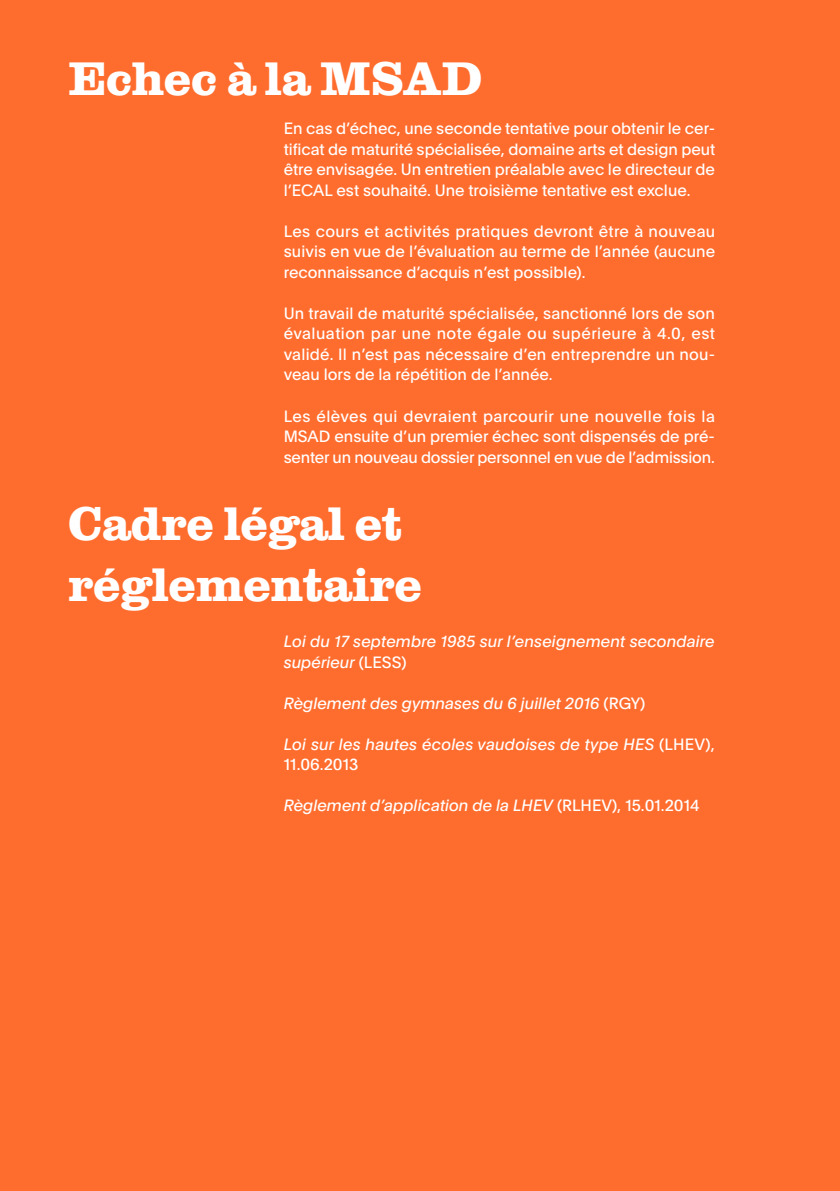
<style>
.page{position:relative;width:840px;height:1191px;background:#fff}
.page>*{position:absolute;margin:0;border:0;box-sizing:border-box;transform-origin:0 0}
.t1{font:700 48px/61px "Clarendon Graphic";color:#fff}
.t2{font:16px/20.4px "Plain";color:#fff;text-align:justify}
.t3{font:italic 16px/20.4px "Plain";color:#fff}
.s1{font-style:normal}
</style>
<div class="page">
<div style="left:0;top:0;width:839px;height:1191px;background:#ff6d2e"></div>
<h1 class="t1" style="left:68px;top:46px;width:415px">Echec à la MSAD</h1>
<p class="t2" style="left:283px;top:118px;width:433px">En cas d’échec, une seconde tentative pour obtenir le cer&shy;tificat de maturité spécialisée, domaine arts et design peut être envisagée. Un entretien préalable avec le directeur de l’ECAL est souhaité. Une troisième tentative est exclue.</p>
<p class="t2" style="left:283px;top:220px;width:433px">Les cours et activités pratiques devront être à nouveau suivis en vue de l’évaluation au terme de l’année (aucune reconnaissance d’acquis n’est possible).</p>
<p class="t2" style="left:283px;top:302px;width:432px">Un travail de maturité spécialisée, sanctionné lors de son évaluation par une note égale ou supérieure à 4.0, est validé. Il n’est pas nécessaire d’en entreprendre un nou&shy;veau lors de la répétition de l’année.</p>
<p class="t2" style="left:283px;top:405px;width:432px">Les élèves qui devraient parcourir une nouvelle fois la MSAD ensuite d’un premier échec sont dispensés de pré&shy;senter un nouveau dossier personnel en vue de l’admission.</p>
<h1 class="t1" style="left:68px;top:491px;width:355px">Cadre légal et réglementaire</h1>
<p class="t3" style="left:283px;top:630px;width:432px">Loi du 17 septembre 1985 sur l’enseignement secondaire supérieur <span class="s1">(LESS)</span></p>
<p class="t3" style="left:283px;top:692px;width:363px">Règlement des gymnases du 6 juillet 2016 <span class="s1">(RGY)</span></p>
<p class="t3" style="left:283px;top:733px;width:432px">Loi sur les hautes écoles vaudoises de type HES <span class="s1">(LHEV),<br>11.06.2013</span></p>
<p class="t3" style="left:283px;top:794px;width:417px">Règlement d’application de la LHEV <span class="s1">(RLHEV), 15.01.2014</span></p>
</div>
